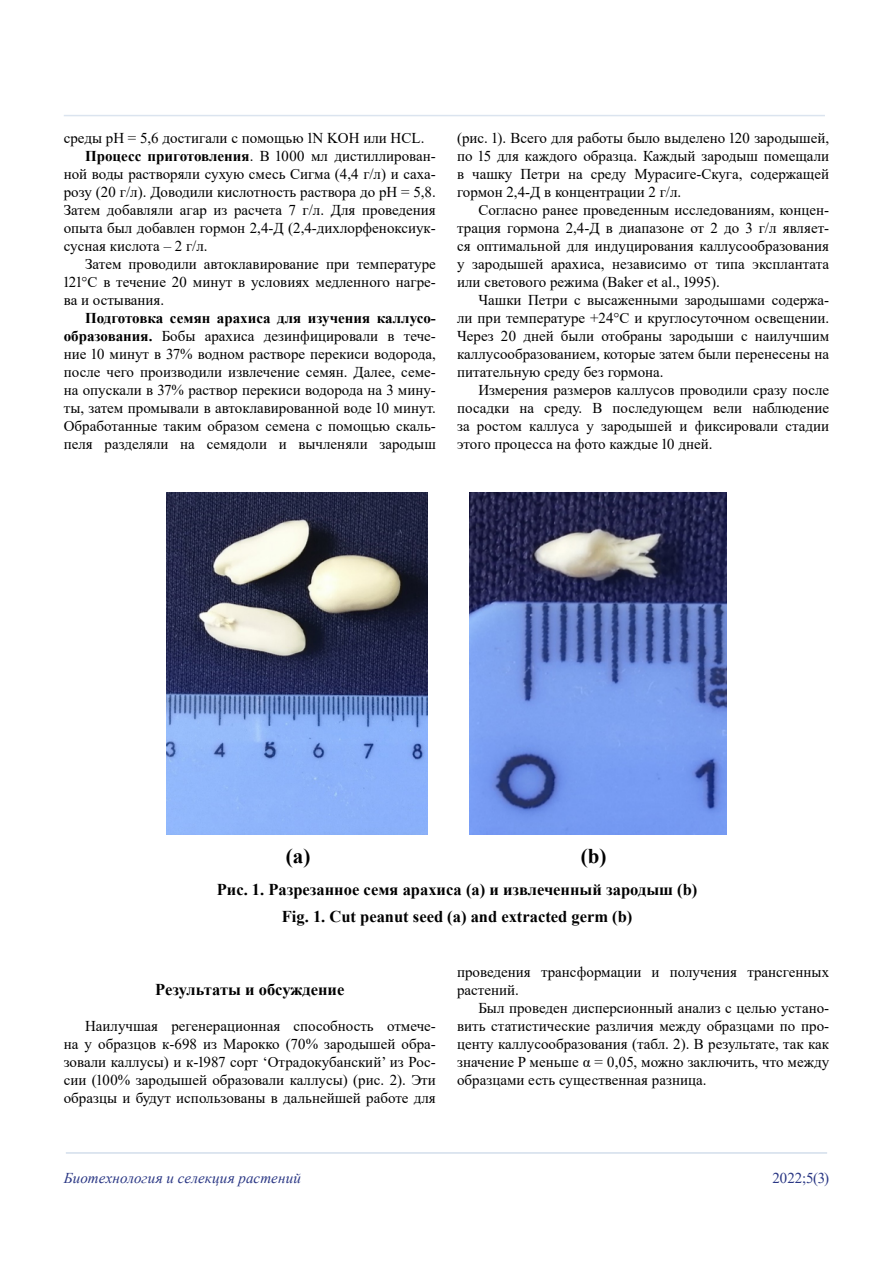
<style>
.page{position:relative;width:893px;height:1263px;background:#fff}
.page>*{position:absolute;margin:0;border:0;box-sizing:border-box;transform-origin:0 0}
.t1{font:700 21px "Times New Roman";color:#000}
.t2{font:700 16.5px/26.5px "Times New Roman";color:#000;text-align:center}
.t3{font:15px/18px "Times New Roman";color:#000;text-align:justify}
.t4{font:italic 15px "Times New Roman";letter-spacing:.01em;color:#283583}
.t5{font:15px "Times New Roman";color:#283583}
.s1{font-weight:700}
</style>
<div class="page">
<img style="left:166px;top:492px;width:262px;height:342px">
<img style="left:469px;top:492px;width:258px;height:342px">
<hr style="left:64px;top:115px;width:761px;height:1px;background:#dbe4ef">
<hr style="left:66px;top:1152px;width:761px;height:2px;background:#dbe4ef">
<p class="t3" style="left:64px;top:129px;width:362px">среды pH = 5,6 достигали с помощью 1N KOH или HCL.</p>
<p class="t3" style="left:85px;top:147px;width:352px"><span class="s1">Процесс приготовления</span>. В 1000 мл дистиллирован-</p>
<p class="t3" style="left:64px;top:165px;width:374px">ной воды растворяли сухую смесь Сигма (4,4 г/л) и саха-</p>
<p class="t3" style="left:64px;top:183px;width:374px">розу (20 г/л). Доводили кислотность раствора до рН = 5,8.</p>
<p class="t3" style="left:64px;top:201px;width:374px">Затем добавляли агар из расчета 7 г/л. Для проведения</p>
<p class="t3" style="left:64px;top:219px;width:374px">опыта был добавлен гормон 2,4-Д (2,4-дихлорфеноксиук-</p>
<p class="t3" style="left:64px;top:237px;width:145px">сусная кислота – 2 г/л.</p>
<p class="t3" style="left:85px;top:255px;width:352px">Затем проводили автоклавирование при температуре</p>
<p class="t3" style="left:64px;top:273px;width:374px">121°С в течение 20 минут в условиях медленного нагре-</p>
<p class="t3" style="left:64px;top:291px;width:102px">ва и остывания.</p>
<p class="t3" style="left:64px;top:309px;width:374px;text-indent:21px"><span class="s1">Подготовка семян арахиса для изучения каллусо&shy;образования.</span> Бобы арахиса дезинфицировали в тече&shy;ние 10 минут в 37% водном растворе перекиси водорода, после чего производили извлечение семян. Далее, семе&shy;на опускали в 37% раствор перекиси водорода на 3 мину&shy;ты, затем промывали в автоклавированной воде 10 минут.<br>Обработанные таким образом семена с помощью скаль&shy;пеля разделяли на семядоли и вычленяли зародыш</p>
<p class="t3" style="left:457px;top:129px;width:374px">(рис. 1). Всего для работы было выделено 120 зародышей, по 15 для каждого образца. Каждый зародыш помещали в чашку Петри на среду Мурасиге-Скуга, содержащей гормон 2,4-Д в концентрации 2 г/л.</p>
<p class="t3" style="left:457px;top:201px;width:374px;text-indent:21px">Согласно ранее проведенным исследованиям, концен&shy;трация гормона 2,4-Д в диапазоне от 2 до 3 г/л являет&shy;ся оптимальной для индуцирования каллусообразования у зародышей арахиса, независимо от типа эксплантата или светового режима (Baker et al., 1995).</p>
<p class="t3" style="left:457px;top:291px;width:374px;text-indent:21px">Чашки Петри с высаженными зародышами содержа&shy;ли при температуре +24°С и круглосуточном освещении.<br>Через 20 дней были отобраны зародыши с наилучшим каллусообразованием, которые затем были перенесены на питательную среду без гормона.</p>
<p class="t3" style="left:457px;top:381px;width:374px;text-indent:21px">Измерения размеров каллусов проводили сразу после посадки на среду. В последующем вели наблюдение за ростом каллуса у зародышей и фиксировали стадии этого процесса на фото каждые 10 дней.</p>
<h1 class="t1" style="left:286px;top:840px;width:26px">(a)</h1>
<h1 class="t1" style="left:581px;top:840px;width:27px">(b)</h1>
<p class="t2" style="left:217px;top:876px;width:482px">Рис. 1. Разрезанное семя арахиса (a) и извлеченный зародыш (b)<br>Fig. 1. Cut peanut seed (a) and extracted germ (b)</p>
<p class="t2" style="left:155px;top:976px;width:191px">Результаты и обсуждение</p>
<p class="t3" style="left:64px;top:1017px;width:374px;text-indent:21px">Наилучшая регенерационная способность отмече&shy;на у образцов к-698 из Марокко (70% зародышей обра&shy;зовали каллусы) и к-1987 сорт ‘Отрадокубанский’ из Рос&shy;сии (100% зародышей образовали каллусы) (рис. 2). Эти образцы и будут использованы в дальнейшей работе для</p>
<p class="t3" style="left:457px;top:963px;width:374px">проведения трансформации и получения трансгенных растений.</p>
<p class="t3" style="left:457px;top:999px;width:374px;text-indent:21px">Был проведен дисперсионный анализ с целью устано&shy;вить статистические различия между образцами по про&shy;центу каллусообразования (табл. 2). В результате, так как значение P меньше α = 0,05, можно заключить, что между образцами есть существенная разница.</p>
<p class="t4" style="left:64px;top:1168px;width:239px">Биотехнология и селекция растений</p>
<p class="t5" style="left:772px;top:1168px;width:58px">2022;5(3)</p>
</div>
